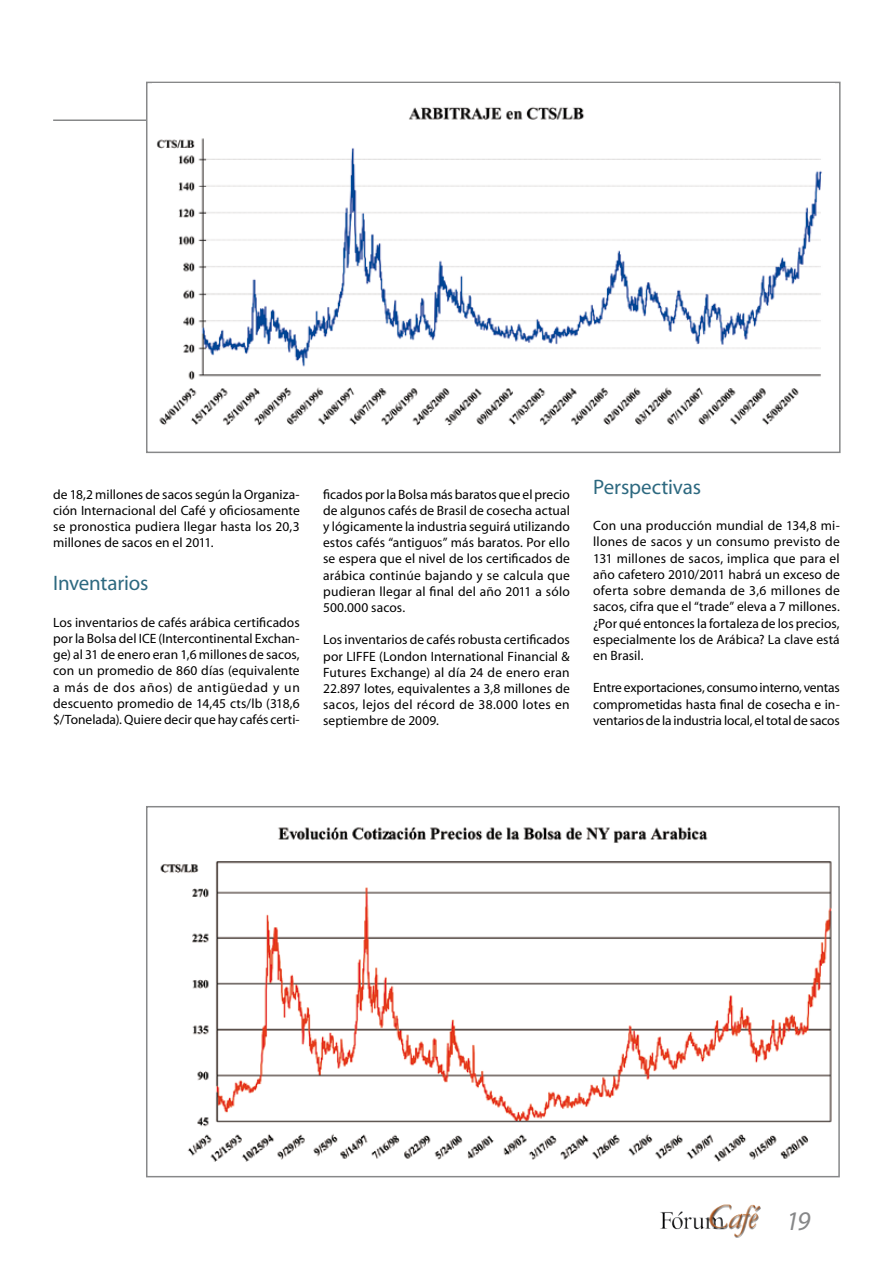
<style>
.page{position:relative;width:893px;height:1263px;background:#fff}
.page>*{position:absolute;margin:0;border:0;box-sizing:border-box;transform-origin:0 0}
.t1{font:italic 27px "Myriad";color:#878889}
.Parrafo{font:21px "Myriad";letter-spacing:-.005em;color:#2d6980}
.t2{font:13.5px/16.2px "Myriad";letter-spacing:.005em;color:#000;text-align:justify}
</style>
<div class="page">
<img style="left:660px;top:1204px;width:101px;height:34px">
<hr style="left:53px;top:119px;width:787px;height:2px;background:#878889">
<img style="left:152px;top:106px;width:682px;height:320px">
<img style="left:160px;top:827px;width:672px;height:335px">
<div style="left:146px;top:806px;width:694px;height:371px;border:2px solid #878889"></div>
<p class="t2" style="left:53px;top:487px;width:248px">de 18,2 millones de sacos según la Organiza&shy;ción Internacional del Café y oficiosamente se pronostica pudiera llegar hasta los 20,3 millones de sacos en el 2011.</p>
<p class="Parrafo" style="left:53px;top:573px;width:97px">Inventarios</p>
<p class="t2" style="left:53px;top:615px;width:248px">Los inventarios de cafés arábica certificados por la Bolsa del ICE (Intercontinental Exchan&shy;ge) al 31 de enero eran 1,6 millones de sacos, con un promedio de 860 días (equivalente a más de dos años) de antigüedad y un descuento promedio de 14,45 cts/lb (318,6 $/Tonelada). Quiere decir que hay cafés certi-</p>
<p class="t2" style="left:323px;top:487px;width:248px">ficados por la Bolsa más baratos que el precio de algunos cafés de Brasil de cosecha actual y lógicamente la industria seguirá utilizando estos cafés “antiguos” más baratos. Por ello se espera que el nivel de los certificados de arábica continúe bajando y se calcula que pudieran llegar al final del año 2011 a sólo 500.000 sacos.</p>
<p class="t2" style="left:323px;top:632px;width:248px">Los inventarios de cafés robusta certificados por LIFFE (London International Financial &amp; Futures Exchange) al día 24 de enero eran 22.897 lotes, equivalentes a 3,8 millones de sacos, lejos del récord de 38.000 lotes en septiembre de 2009.</p>
<p class="Parrafo" style="left:593px;top:476px;width:109px">Perspectivas</p>
<p class="t2" style="left:593px;top:518px;width:248px">Con una producción mundial de 134,8 mi&shy;llones de sacos y un consumo previsto de 131 millones de sacos, implica que para el año cafetero 2010/2011 habrá un exceso de oferta sobre demanda de 3,6 millones de sacos, cifra que el “trade” eleva a 7 millones. ¿Por qué entonces la fortaleza de los precios, especialmente los de Arábica? La clave está en Brasil.</p>
<p class="t2" style="left:593px;top:680px;width:248px">Entre exportaciones, consumo interno, ventas comprometidas hasta final de cosecha e in&shy;ventarios de la industria local, el total de sacos</p>
<p class="t1" style="left:786px;top:1208px;width:26px">19</p>
</div>
